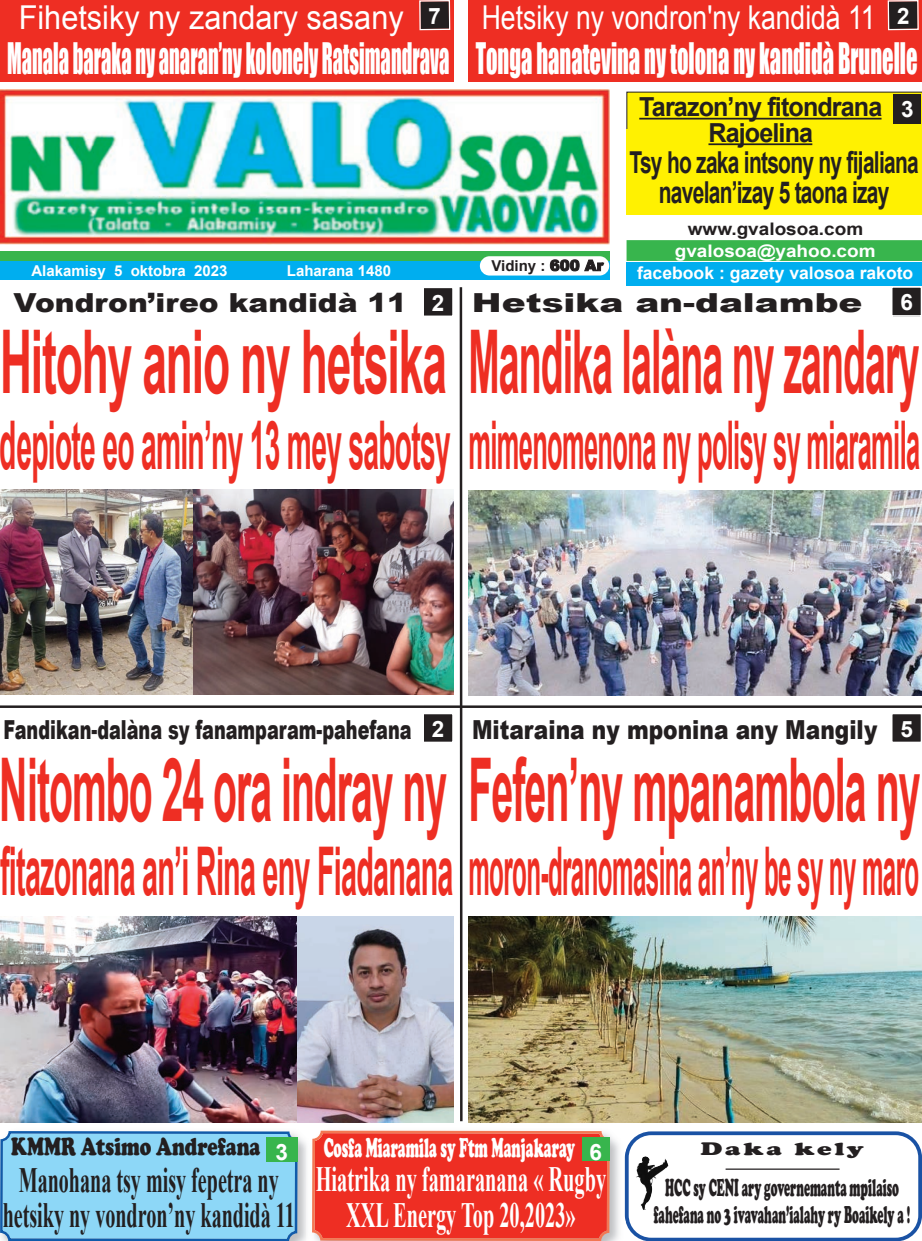
<style>
.page{position:relative;width:922px;height:1241px;background:#fff}
.page>*{position:absolute;margin:0;border:0;box-sizing:border-box;transform-origin:0 0}
.t1{font:700 88px "Arial";letter-spacing:-.025em;color:#ee2e23;scale:.5 1}
.t2{font:700 88px "Arial";letter-spacing:-.025em;color:#ee2e23;scale:.44 1}
.t3{font:700 67.25px "Arial";letter-spacing:-.025em;color:#ee2e23;scale:.43 1}
.t4{font:700 67.25px "Arial";letter-spacing:-.025em;color:#ee2e23;scale:.42 1}
.t5{font:39.88px "Impact";color:#fff;scale:.51 1}
.t6{font:39.88px "Impact";color:#fff;scale:.56 1}
.t7{font:700 35.5px/35.5px "Times New Roman";color:#231f20;text-align:center;scale:.56 1}
.t8{font:700 35.5px/35.5px "Times New Roman";color:#fff;text-align:center;scale:.57 1}
.t9{font:32.88px "Arial";color:#fff;scale:.81 1}
.t10{font:32.88px "Arial";color:#fff;scale:.93 1}
.t11{font:700 30.25px/30.2px "Arial";letter-spacing:-.035em;color:#231f20;text-align:center;scale:.69 1}
.t12{font:900 27.88px "Cooper";color:#fff;scale:.5 1}
.t13{font:900 26.25px "Arial";color:#231f20;scale:.67 1}
.t14{font:700 26.25px/25.6px "Arial";letter-spacing:-.035em;color:#231f20;text-align:center;scale:.96 1}
.t15{font:900 26.25px "Arial";color:#231f20;scale:.83 1}
.t16{font:900 26.25px "Arial";color:#231f20;scale:1.13 1}
.t17{font:900 26.25px "Arial";color:#231f20;scale:1.37 1}
.t18{font:900 25.5px "Cooper";color:#231f20;scale:.75 1}
.t19{font:900 25.25px/26.9px "Cooper";color:#231f20;text-align:center;scale:.45 1}
.t20{font:700 22.5px "Arial";color:#fff}
.t21{font:900 18.38px "Cooper";letter-spacing:.1em;color:#231f20;scale:1.5 1}
.t22{font:700 17.25px "Arial";color:#fff}
.t23{font:700 17.25px "Arial";color:#fff;scale:1.1 1}
.t24{font:700 17.25px "Arial";color:#231f20;scale:1.1 1}
.t25{font:700 15px "Arial";color:#fff}
.t26{font:700 15px "Arial";color:#231f20}
.s1{font-weight:900}
</style>
<div class="page">
<svg style="left:626px;top:92px;width:295px;height:37px"></svg>
<div style="left:893px;top:94px;width:27px;height:29px;background:#231f20"></div>
<div style="left:0;top:251px;width:609px;height:18px;background:#38b54d"></div>
<img style="left:0;top:90px;width:609px;height:155px">
<div style="left:0;top:262px;width:609px;height:18px;background:#00aeef"></div>
<div style="left:626px;top:240px;width:295px;height:21px;background:#38b54d"></div>
<div style="left:626px;top:262px;width:295px;height:23px;background:#00aeef"></div>
<div style="left:480px;top:256px;width:129px;height:19px;background:#fff;border-radius:10px"></div>
<div style="left:0;top:0;width:453px;height:82px;background:#ee2e23"></div>
<div style="left:420px;top:1px;width:29px;height:28px;background:#231f20"></div>
<div style="left:419px;top:0;width:31px;height:30px;border:1px solid #fff"></div>
<div style="left:468px;top:0;width:453px;height:82px;background:#ee2e23"></div>
<div style="left:888px;top:1px;width:29px;height:28px;background:#231f20"></div>
<div style="left:887px;top:0;width:31px;height:30px;border:1px solid #fff"></div>
<svg style="left:625px;top:1131px;width:296px;height:109px"></svg>
<img style="left:635px;top:1155px;width:33px;height:55px">
<img style="left:297px;top:1135px;width:323px;height:105px">
<img style="left:624px;top:1156px;width:1px;height:61px">
<svg style="left:313px;top:1130px;width:296px;height:110px"></svg>
<div style="left:582px;top:1136px;width:27px;height:24px;background:#38b54d"></div>
<img style="left:306px;top:1135px;width:7px;height:105px">
<img style="left:312px;top:1138px;width:1px;height:94px">
<div style="left:0;top:1131px;width:297px;height:109px;background:#8dd7f7"></div>
<div style="left:266px;top:1137px;width:31px;height:24px;background:#38b54d"></div>
<hr style="left:725px;top:1168px;width:114px;height:1px;background:#231f20">
<svg style="left:458px;top:287px;width:5px;height:835px"></svg>
<div style="left:891px;top:287px;width:30px;height:30px;border:1px solid #fff"></div>
<div style="left:892px;top:288px;width:28px;height:27px;background:#231f20"></div>
<div style="left:891px;top:286px;width:30px;height:30px;border:1px solid #fff"></div>
<img style="left:0;top:916px;width:453px;height:206px">
<div style="left:424px;top:288px;width:28px;height:27px;background:#231f20"></div>
<div style="left:422px;top:287px;width:31px;height:30px;border:1px solid #fff"></div>
<img style="left:468px;top:490px;width:453px;height:205px">
<div style="left:892px;top:714px;width:28px;height:27px;background:#231f20"></div>
<div style="left:891px;top:713px;width:30px;height:29px;border:1px solid #fff"></div>
<img style="left:468px;top:916px;width:453px;height:206px">
<div style="left:424px;top:714px;width:28px;height:27px;background:#231f20"></div>
<div style="left:422px;top:713px;width:31px;height:29px;border:1px solid #fff"></div>
<hr style="left:0;top:705px;width:921px;height:2px;background:#231f20">
<img style="left:0;top:489px;width:193px;height:205px">
<img style="left:193px;top:489px;width:261px;height:205px">
<div style="left:626px;top:129px;width:295px;height:86px;background:#fff101"></div>
<hr style="left:639px;top:118px;width:242px;height:1px;background:#231f20">
<hr style="left:708px;top:143px;width:104px;height:2px;background:#231f20">
<h3 class="t10" style="left:19px;top:-1px;width:415px">Fihetsiky ny zandary sasany</h3>
<h3 class="t9" style="left:481px;top:-1px;width:487px">Hetsiky ny vondron'ny kandidà 11</h3>
<h3 class="t5" style="left:7px;top:34px;width:868px">Manala baraka ny anaran’ny kolonely Ratsimandrava</h3>
<h3 class="t6" style="left:475px;top:34px;width:790px">Tonga hanatevina ny tolona ny kandidà Brunelle</h3>
<p class="t14" style="left:639px;top:94px;width:255px">Tarazon’ny fitondrana<br>Rajoelina</p>
<p class="t20" style="left:900px;top:96px;width:14px">3</p>
<p class="t11" style="left:629px;top:148px;width:420px">Tsy ho zaka intsony ny fijaliana navelan’izay 5 taona izay</p>
<p class="t25" style="left:31px;top:263px;width:197px">Alakamisy 5 oktobra 2023</p>
<p class="t25" style="left:287px;top:263px;width:106px">Laharana 1480</p>
<p class="t26" style="left:491px;top:257px;width:113px">Vidiny : <span class="s1">600 Ar</span></p>
<p class="t24" style="left:687px;top:220px;width:161px">www.gvalosoa.com</p>
<p class="t22" style="left:637px;top:263px;width:278px">facebook : gazety valosoa rakoto</p>
<p class="t23" style="left:674px;top:241px;width:184px">gvalosoa@yahoo.com</p>
<p class="t17" style="left:472px;top:283px;width:286px">Hetsika an-dalambe</p>
<h1 class="t1" style="left:0;top:313px;width:1839px">Hitohy anio ny hetsika Mandika lalàna ny zandary</h1>
<p class="t16" style="left:13px;top:283px;width:350px">Vondron’ireo kandidà 11</p>
<p class="t20" style="left:900px;top:290px;width:14px">68</p>
<p class="t20" style="left:432px;top:290px;width:14px">2</p>
<h2 class="t4" style="left:0;top:407px;width:2191px">depiote eo amin’ny 13 mey sabotsy mimenomenona ny polisy sy miaramila</h2>
<p class="t13" style="left:3px;top:710px;width:610px">Fandikan-dalàna sy fanamparam-pahefana</p>
<p class="t15" style="left:472px;top:710px;width:490px">Mitaraina ny mponina any Mangily</p>
<h1 class="t2" style="left:0;top:740px;width:2093px">Nitombo 24 ora indray ny Fefen’ny mpanambola ny</h1>
<p class="t20" style="left:432px;top:716px;width:14px">2</p>
<p class="t20" style="left:900px;top:716px;width:14px">5</p>
<h2 class="t3" style="left:0;top:834px;width:2138px">fitazonana an’i Rina eny Fiadanana moron-dranomasina an’ny be sy ny maro</h2>
<p class="t18" style="left:11px;top:1131px;width:370px">KMMR Atsimo Andrefana <sub>3</sub></p>
<h3 class="t7" style="left:3px;top:1161px;width:523px">Manohana tsy misy fepetra ny hetsiky ny vondron’ny kandidà 11</h3>
<p class="t12" style="left:323px;top:1131px;width:558px">Cosfa Miaramila sy Ftm Manjakaray <sub>6</sub></p>
<h3 class="t8" style="left:315px;top:1161px;width:511px">Hiatrika ny famaranana « Rugby<br>XXL Energy Top 20,2023»</h3>
<p class="t21" style="left:700px;top:1137px;width:110px">Daka kely</p>
<p class="t19" style="left:653px;top:1173px;width:571px">HCC sy CENI ary governemanta mpilaiso fahefana no 3 ivavahan’ialahy ry Boaikely a !</p>
</div>
